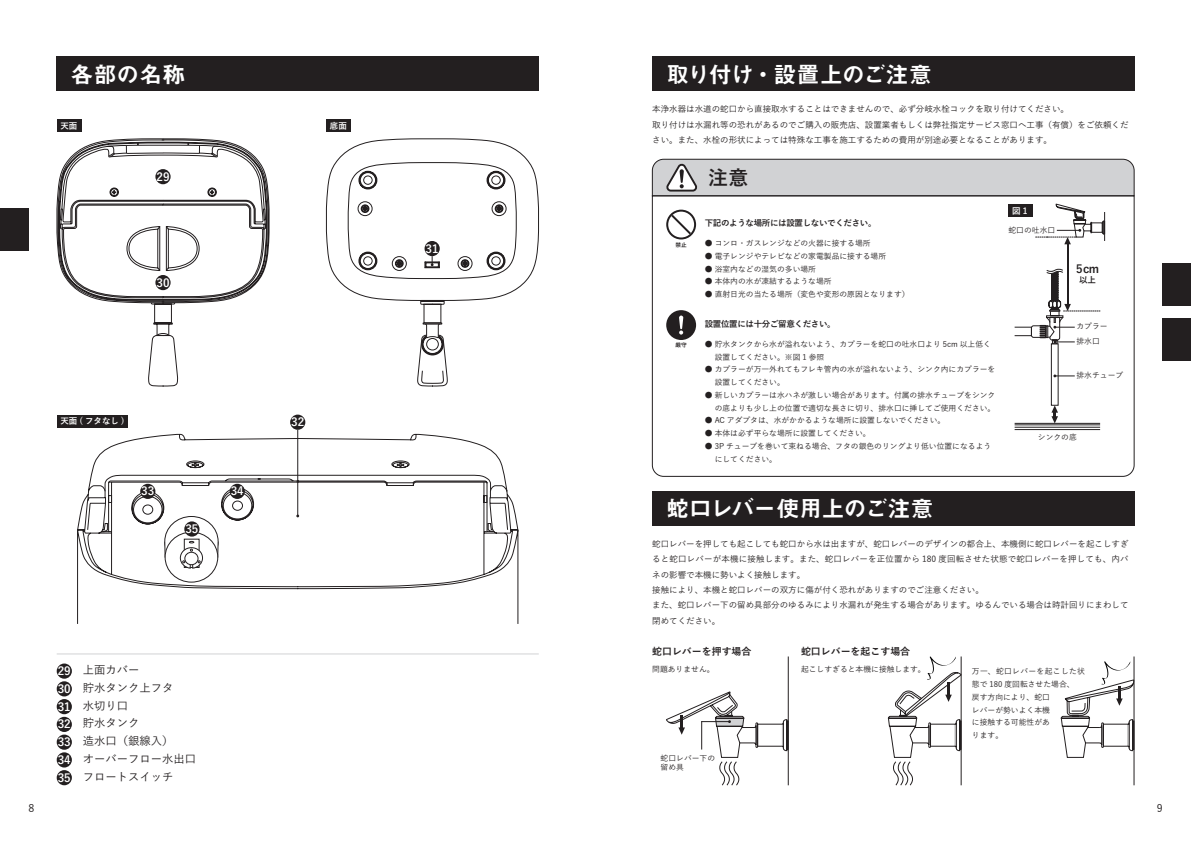
<style>
.page{position:relative;width:1191px;height:842px;background:#fff}
.page>*{position:absolute;margin:0;border:0;box-sizing:border-box;transform-origin:0 0}
.t1{font:22.7px "Midashi Go Pr 6 N MB31";letter-spacing:-.005em;color:#fff}
.t2{font:700 19.8px "Yu Go";color:#231f20}
.t3{font:500 11.3px/17.7px "Yu Go";color:#231f20}
.t4{font:700 11.3px/17.8px "Yu Go";color:#fff;text-align:justify}
.t5{font:700 11.3px "Yu Go";color:#231f20}
.t6{font:500 10.6px "Yu Go";color:#231f20}
.t7{font:700 9.9px "Yu Go";color:#231f20}
.t8{font:500 8.5px/15.4px "Yu Go";color:#231f20}
.t9{font:700 8.5px "Yu Go";letter-spacing:-.04em;color:#231f20}
.t10{font:700 8.5px "Yu Go";color:#fff}
.t11{font:500 7.8px/12.8px "Yu Go";color:#231f20}
.t12{font:700 5.7px "Yu Go";color:#231f20}
</style>
<div class="page">
<div style="left:652px;top:57px;width:482px;height:34px;background:#231f20"></div>
<div style="left:57px;top:57px;width:482px;height:34px;background:#231f20"></div>
<svg style="left:56px;top:138px;width:213px;height:249px"></svg>
<svg style="left:326px;top:138px;width:213px;height:249px"></svg>
<svg style="left:77px;top:434px;width:441px;height:190px"></svg>
<div style="left:165px;top:532px;width:53px;height:50px;background:#fff;border-radius:50%"></div>
<div style="left:57px;top:119px;width:24px;height:13px;background:#231f20"></div>
<div style="left:57px;top:415px;width:70px;height:12px;background:#231f20"></div>
<div style="left:326px;top:119px;width:25px;height:13px;background:#231f20"></div>
<div style="left:155px;top:169px;width:16px;height:15px;background:#231f20;border-radius:50%"></div>
<div style="left:155px;top:275px;width:16px;height:15px;background:#231f20;border-radius:50%"></div>
<div style="left:290px;top:415px;width:15px;height:15px;background:#231f20;border-radius:50%"></div>
<svg style="left:348px;top:162px;width:169px;height:222px"></svg>
<hr style="left:297px;top:430px;width:1px;height:86px;background:#231f20">
<svg style="left:105px;top:460px;width:390px;height:109px"></svg>
<div style="left:140px;top:484px;width:15px;height:15px;background:#231f20;border-radius:50%"></div>
<div style="left:230px;top:484px;width:15px;height:15px;background:#231f20;border-radius:50%"></div>
<div style="left:184px;top:521px;width:15px;height:16px;background:#231f20;border-radius:50%"></div>
<hr style="left:57px;top:654px;width:482px;height:1px;background:#d1d2d4">
<div style="left:57px;top:663px;width:15px;height:16px;background:#231f20;border-radius:50%"></div>
<div style="left:57px;top:681px;width:15px;height:15px;background:#231f20;border-radius:50%"></div>
<div style="left:57px;top:699px;width:15px;height:15px;background:#231f20;border-radius:50%"></div>
<div style="left:57px;top:717px;width:15px;height:15px;background:#231f20;border-radius:50%"></div>
<div style="left:57px;top:752px;width:15px;height:15px;background:#231f20;border-radius:50%"></div>
<div style="left:57px;top:734px;width:15px;height:16px;background:#231f20;border-radius:50%"></div>
<div style="left:57px;top:770px;width:15px;height:15px;background:#231f20;border-radius:50%"></div>
<svg style="left:652px;top:196px;width:482px;height:281px"></svg>
<svg style="left:652px;top:159px;width:482px;height:37px;background:#c7c8ca"></svg>
<svg style="left:666px;top:210px;width:30px;height:29px"></svg>
<hr style="left:1066px;top:241px;width:2px;height:63px;background:#231f20">
<svg style="left:1035px;top:204px;width:70px;height:40px"></svg>
<div style="left:1008px;top:204px;width:25px;height:13px;background:#231f20"></div>
<svg style="left:1014px;top:269px;width:86px;height:75px"></svg>
<div style="left:666px;top:310px;width:30px;height:30px;background:#231f20;border-radius:50%"></div>
<svg style="left:679px;top:315px;width:4px;height:20px"></svg>
<div style="left:652px;top:491px;width:482px;height:34px;background:#231f20"></div>
<div style="left:1051px;top:344px;width:7px;height:61px;border:1px solid #231f20"></div>
<hr style="left:1014px;top:423px;width:86px;height:1px;background:#231f20">
<hr style="left:1014px;top:424px;width:86px;height:1px;background:#231f20">
<hr style="left:1014px;top:427px;width:86px;height:1px;background:#231f20">
<hr style="left:1014px;top:429px;width:86px;height:1px;background:#231f20">
<svg style="left:1051px;top:405px;width:7px;height:18px"></svg>
<hr style="left:788px;top:656px;width:1px;height:129px;background:#231f20">
<hr style="left:1133px;top:656px;width:1px;height:129px;background:#231f20">
<svg style="left:888px;top:656px;width:74px;height:130px"></svg>
<svg style="left:1060px;top:661px;width:74px;height:97px"></svg>
<div style="left:0;top:209px;width:28px;height:42px;background:#231f20"></div>
<div style="left:1162px;top:263px;width:29px;height:43px;background:#231f20"></div>
<div style="left:1162px;top:318px;width:29px;height:42px;background:#231f20"></div>
<svg style="left:666px;top:692px;width:122px;height:94px"></svg>
<h1 class="t1" style="left:71px;top:56px;width:116px">各部の名称</h1>
<h1 class="t1" style="left:666px;top:56px;width:267px">取り付け・設置上のご注意</h1>
<p class="t10" style="left:60px;top:121px;width:19px">天面</p>
<p class="t8" style="left:652px;top:100px;width:478px">本浄水器は水道の蛇口から直接取水することはできませんので、必ず分岐水栓コックを取り付けてください。<br>取り付けは水漏れ等の恐れがあるのでご購入の販売店、設置業者もしくは弊社指定サービス窓口へ工事（有償）をご依頼ください。また、水栓の形状によっては特殊な工事を施工するための費用が別途必要となることがあります。</p>
<h2 class="t2" style="left:708px;top:167px;width:42px">注意</h2>
<p class="t10" style="left:330px;top:121px;width:19px">底面</p>
<h3 class="t4" style="left:156px;top:168px;width:14px">29</h3>
<h3 class="t4" style="left:156px;top:274px;width:14px">30</h3>
<p class="t10" style="left:60px;top:416px;width:66px">天面 ( フタなし )</p>
<h3 class="t4" style="left:141px;top:482px;width:14px">33</h3>
<h3 class="t4" style="left:231px;top:482px;width:14px">34</h3>
<h3 class="t4" style="left:185px;top:520px;width:14px">35</h3>
<h3 class="t4" style="left:291px;top:413px;width:14px">32</h3>
<h3 class="t4" style="left:58px;top:662px;width:14px">29<br>30<br>31<br>32</h3>
<h3 class="t4" style="left:58px;top:751px;width:14px">34</h3>
<h3 class="t4" style="left:58px;top:733px;width:14px">33</h3>
<h3 class="t4" style="left:58px;top:769px;width:14px">35</h3>
<h3 class="t3" style="left:83px;top:660px;width:115px">上面カバー<br>貯水タンク上フタ<br>水切り口<br>貯水タンク<br>造水口（銀線入）<br>オーバーフロー水出口フロートスイッチ</h3>
<h3 class="t4" style="left:425px;top:240px;width:14px">31</h3>
<p class="t12" style="left:675px;top:241px;width:13px">禁止</p>
<p class="t12" style="left:675px;top:342px;width:13px">厳守</p>
<p class="t9" style="left:704px;top:218px;width:173px">下記のような場所には設置しないでください。</p>
<p class="t11" style="left:704px;top:236px;width:167px">● コンロ・ガスレンジなどの火器に接する場所</p>
<p class="t11" style="left:704px;top:249px;width:183px">● 電子レンジやテレビなどの家電製品に接する場所</p>
<p class="t11" style="left:704px;top:261px;width:113px">● 浴室内などの湿気の多い場所</p>
<p class="t11" style="left:704px;top:274px;width:128px">● 本体内の水が凍結するような場所</p>
<p class="t11" style="left:704px;top:287px;width:206px">● 直射日光の当たる場所（変色や変形の原因となります）</p>
<p class="t9" style="left:704px;top:319px;width:132px">設置位置には十分ご留意ください。</p>
<p class="t11" style="left:704px;top:337px;width:288px">● 貯水タンクから水が溢れないよう、カプラーを蛇口の吐水口より 5cm 以上低く　 設置してください。※図 1 参照</p>
<p class="t11" style="left:704px;top:362px;width:292px">● カプラーが万一外れてもフレキ管内の水が溢れないよう、シンク内にカプラーを　 設置してください。</p>
<p class="t11" style="left:704px;top:388px;width:292px">● 新しいカプラーは水ハネが激しい場合があります。付属の排水チューブをシンク　 の底よりも少し上の位置で適切な長さに切り、排水口に挿してご使用ください。</p>
<p class="t11" style="left:704px;top:413px;width:242px">● AC アダプタは、水がかかるような場所に設置しないでください。</p>
<p class="t11" style="left:704px;top:426px;width:167px">● 本体は必ず平らな場所に設置してください。</p>
<p class="t11" style="left:704px;top:439px;width:288px">● 3P チューブを巻いて束ねる場合、フタの銀色のリングより低い位置になるよう　 にしてください。</p>
<p class="t10" style="left:1012px;top:206px;width:17px">図 1</p>
<p class="t11" style="left:1008px;top:223px;width:48px">蛇口の吐水口</p>
<h3 class="t5" style="left:1076px;top:263px;width:25px">5cm</h3>
<p class="t9" style="left:1079px;top:276px;width:18px">以上</p>
<p class="t11" style="left:1076px;top:318px;width:33px;line-height:14.7px">カプラー排水口</p>
<p class="t11" style="left:1076px;top:368px;width:48px">排水チューブ</p>
<p class="t11" style="left:1037px;top:430px;width:40px">シンクの底</p>
<h1 class="t1" style="left:666px;top:491px;width:269px">蛇口レバー使用上のご注意</h1>
<p class="t8" style="left:652px;top:535px;width:478px">蛇口レバーを押しても起こしても蛇口から水は出ますが、蛇口レバーのデザインの都合上、本機側に蛇口レバーを起こしすぎると蛇口レバーが本機に接触します。また、蛇口レバーを正位置から 180 度回転させた状態で蛇口レバーを押しても、内バネの影響で本機に勢いよく接触します。<br>接触により、本機と蛇口レバーの双方に傷が付く恐れがありますのでご注意ください。<br>また、蛇口レバー下の留め具部分のゆるみにより水漏れが発生する場合があります。ゆるんでいる場合は時計回りにまわして閉めてください。</p>
<p class="t7" style="left:652px;top:646px;width:101px">蛇口レバーを押す場合</p>
<p class="t7" style="left:801px;top:646px;width:111px">蛇口レバーを起こす場合</p>
<p class="t11" style="left:652px;top:661px;width:64px">問題ありません。</p>
<p class="t11" style="left:801px;top:661px;width:126px">起こしすぎると本機に接触します。</p>
<p class="t11" style="left:972px;top:664px;width:115px">万一、蛇口レバーを起こした状態で 180 度回転させた場合、<br>戻す方向により、蛇口<br>レバーが勢いよく本機<br>に接触する可能性があ<br>ります。</p>
<p class="t11" style="left:660px;top:752px;width:56px;line-height:9.9px">蛇口レバー下の留め具</p>
<h3 class="t6" style="left:28px;top:798px;width:7px">8</h3>
<h3 class="t6" style="left:1156px;top:798px;width:7px">9</h3>
</div>
